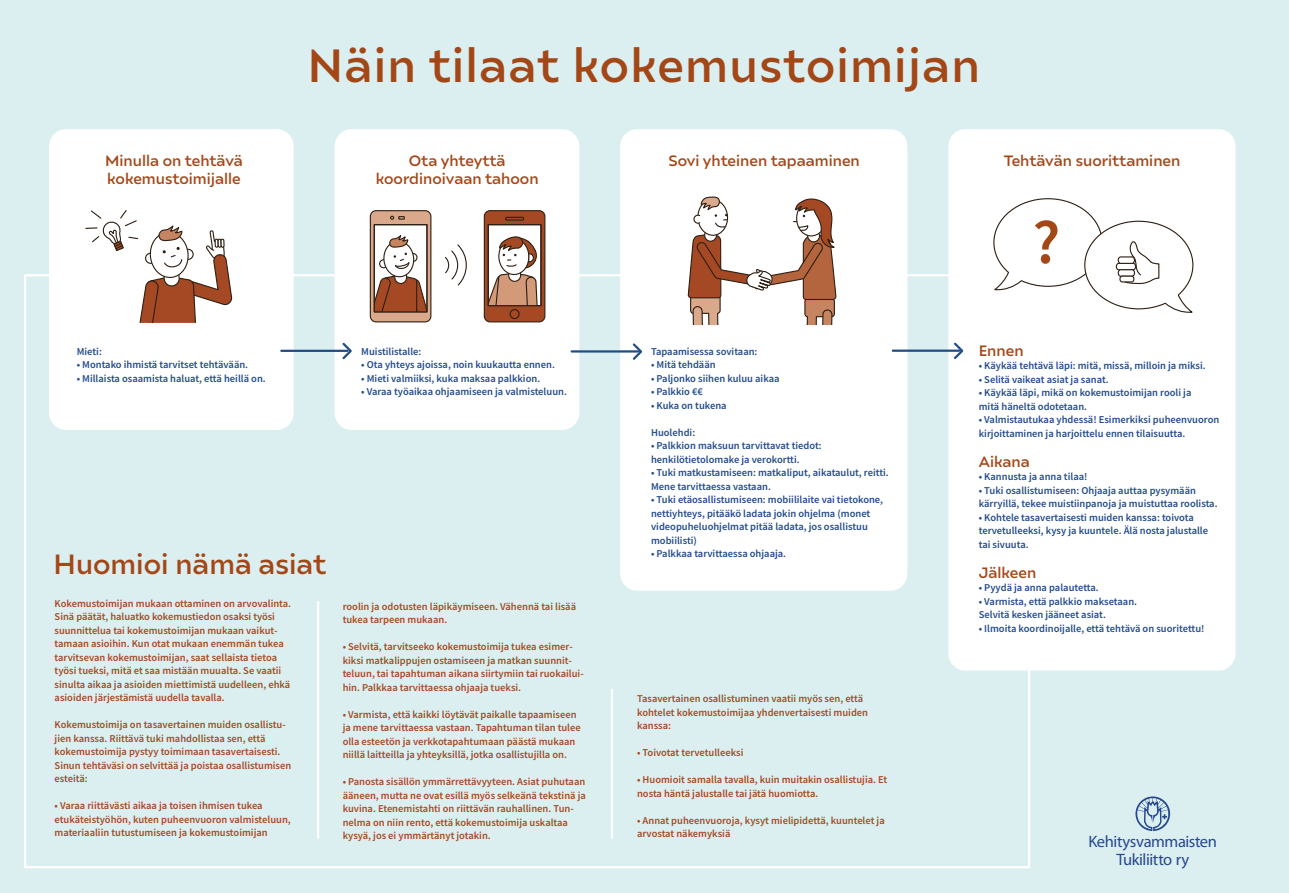
<style>
.page{position:relative;width:1289px;height:893px;background:#fff}
.page>*{position:absolute;margin:0;border:0;box-sizing:border-box;transform-origin:0 0}
.t1{font:500 46.5px "Ariana Pro";letter-spacing:.025em;color:#a44717}
.t2{font:500 27.75px "Ariana Pro";color:#a44717}
.t3{font:16.5px/17.6px "Myriad Pro";letter-spacing:-.025em;color:#27488f;text-align:center}
.t4{font:500 15px/18px "Ariana Pro";color:#a44717}
.t5{font:600 10.5px/13.5px "Source Sans Pro";color:#a44923}
.t6{font:600 10.5px/13.5px "Source Sans Pro";color:#234b8d}
</style>
<div class="page">
<div style="left:0;top:0;width:1288px;height:893px;background:#dbeff1"></div>
<div style="left:49px;top:129px;width:245px;height:301px;background:#fff;border-radius:17px"></div>
<div style="left:334px;top:129px;width:245px;height:301px;background:#fff;border-radius:17px"></div>
<div style="left:620px;top:129px;width:287px;height:462px;background:#fff;border-radius:17px"></div>
<div style="left:948px;top:129px;width:287px;height:542px;background:#fff;border-radius:17px"></div>
<hr style="left:611px;top:690px;width:2px;height:148px;background:#fff">
<hr style="left:317px;top:602px;width:2px;height:236px;background:#fff">
<svg style="left:1135px;top:796px;width:35px;height:35px"></svg>
<hr style="left:281px;top:350px;width:66px;height:2px;background:#204d89">
<svg style="left:340px;top:342px;width:12px;height:18px"></svg>
<hr style="left:571px;top:350px;width:67px;height:3px;background:#204d89">
<svg style="left:630px;top:343px;width:13px;height:17px"></svg>
<hr style="left:892px;top:350px;width:67px;height:2px;background:#204d89">
<svg style="left:951px;top:342px;width:13px;height:17px"></svg>
<div style="left:370px;top:211px;width:61px;height:111px;background:linear-gradient(to right,#daa98b,#daa98b);border-radius:6px"></div>
<div style="left:370px;top:210px;width:61px;height:112px;border:1px solid #2e2014;border-radius:6px"></div>
<div style="left:374px;top:224px;width:53px;height:88px;background:#fff"></div>
<svg style="left:390px;top:215px;width:15px;height:5px"></svg>
<svg style="left:376px;top:235px;width:49px;height:75px"></svg>
<div style="left:374px;top:224px;width:53px;height:88px;border:1px solid #2e2014"></div>
<div style="left:484px;top:211px;width:61px;height:111px;background:#a44923;border-radius:6px"></div>
<div style="left:484px;top:210px;width:61px;height:112px;border:1px solid #2e2014;border-radius:6px"></div>
<div style="left:487px;top:224px;width:54px;height:82px;background:#fff"></div>
<div style="left:505px;top:217px;width:19px;height:4px;border:1px solid #2e2014"></div>
<div style="left:509px;top:309px;width:10px;height:10px;border:1px solid #2e2014;border-radius:50%"></div>
<div style="left:487px;top:224px;width:54px;height:82px;border:1px solid #2e2014"></div>
<svg style="left:488px;top:236px;width:52px;height:70px"></svg>
<svg style="left:85px;top:210px;width:148px;height:113px"></svg>
<svg style="left:445px;top:244px;width:22px;height:42px"></svg>
<svg style="left:687px;top:196px;width:150px;height:129px"></svg>
<svg style="left:993px;top:198px;width:201px;height:115px"></svg>
<h1 class="t1" style="left:307px;top:47px;width:674px">Näin tilaat kokemustoimijan</h1>
<h3 class="t4" style="left:105px;top:153px;width:139px">Minulla on tehtävä kokemustoimijalle</h3>
<h3 class="t4" style="left:376px;top:153px;width:164px;text-align:center">Ota yhteyttä koordinoivaan tahoon</h3>
<h3 class="t4" style="left:668px;top:153px;width:193px">Sovi yhteinen tapaaminen</h3>
<h3 class="t4" style="left:1003px;top:153px;width:178px">Tehtävän suorittaminen</h3>
<p class="t6" style="left:77px;top:345px;width:27px">Mieti:</p>
<p class="t6" style="left:77px;top:358px;width:173px">• Montako ihmistä tarvitset tehtävään.</p>
<p class="t6" style="left:77px;top:372px;width:190px">• Millaista osaamista haluat, että heillä on.</p>
<p class="t6" style="left:361px;top:345px;width:62px">Muistilistalle:</p>
<p class="t6" style="left:361px;top:358px;width:195px">• Ota yhteys ajoissa, noin kuukautta ennen.</p>
<p class="t6" style="left:361px;top:372px;width:180px">• Mieti valmiiksi, kuka maksaa palkkion.</p>
<p class="t6" style="left:361px;top:385px;width:207px">• Varaa työaikaa ohjaamiseen ja valmisteluun.</p>
<h2 class="t2" style="left:54px;top:552px;width:274px">Huomioi nämä asiat</h2>
<p class="t5" style="left:55px;top:597px;width:238px">Kokemustoimijan mukaan ottaminen on arvovalinta.<br>Sinä päätät, haluatko kokemustiedon osaksi työsi suunnittelua tai kokemustoimijan mukaan vaikut&shy;tamaan asioihin. Kun otat mukaan enemmän tukea tarvitsevan kokemustoimijan, saat sellaista tietoa työsi tueksi, mitä et saa mistään muualta. Se vaatii sinulta aikaa ja asioiden miettimistä uudelleen, ehkä asioiden järjestämistä uudella tavalla.</p>
<p class="t5" style="left:55px;top:718px;width:238px">Kokemustoimija on tasavertainen muiden osallistu&shy;jien kanssa. Riittävä tuki mahdollistaa sen, että kokemustoimija pystyy toimimaan tasavertaisesti.<br>Sinun tehtäväsi on selvittää ja poistaa osallistumisen esteitä:</p>
<p class="t5" style="left:55px;top:799px;width:238px">• Varaa riittävästi aikaa ja toisen ihmisen tukea etukäteistyöhön, kuten puheenvuoron valmisteluun, materiaaliin tutustumiseen ja kokemustoimijan</p>
<p class="t5" style="left:343px;top:599px;width:235px">roolin ja odotusten läpikäymiseen. Vähennä tai lisää tukea tarpeen mukaan.</p>
<p class="t5" style="left:343px;top:640px;width:242px">• Selvitä, tarvitseeko kokemustoimija tukea esimer&shy;kiksi matkalippujen ostamiseen ja matkan suunnit&shy;teluun, tai tapahtuman aikana siirtymiin tai ruokailui&shy;hin. Palkkaa tarvittaessa ohjaaja tueksi.</p>
<p class="t5" style="left:343px;top:707px;width:239px">• Varmista, että kaikki löytävät paikalle tapaamiseen ja mene tarvittaessa vastaan. Tapahtuman tilan tulee olla esteetön ja verkkotapahtumaan päästä mukaan niillä laitteilla ja yhteyksillä, jotka osallistujilla on.</p>
<p class="t5" style="left:343px;top:775px;width:245px">• Panosta sisällön ymmärrettävyyteen. Asiat puhutaan ääneen, mutta ne ovat esillä myös selkeänä tekstinä ja kuvina. Etenemistahti on riittävän rauhallinen. Tun&shy;nelma on niin rento, että kokemustoimija uskaltaa kysyä, jos ei ymmärtänyt jotakin.</p>
<p class="t6" style="left:651px;top:345px;width:108px">Tapaamisessa sovitaan:</p>
<p class="t6" style="left:651px;top:358px;width:66px">• Mitä tehdään</p>
<p class="t6" style="left:651px;top:372px;width:130px">• Paljonko siihen kuluu aikaa</p>
<p class="t6" style="left:651px;top:385px;width:53px">• Palkkio €€</p>
<p class="t6" style="left:651px;top:399px;width:77px">• Kuka on tukena</p>
<p class="t6" style="left:651px;top:426px;width:46px">Huolehdi:</p>
<p class="t6" style="left:651px;top:439px;width:172px">• Palkkion maksuun tarvittavat tiedot: henkilötietolomake ja verokortti.</p>
<p class="t6" style="left:651px;top:466px;width:239px">• Tuki matkustamiseen: matkaliput, aikataulut, reitti.<br>Mene tarvittaessa vastaan.</p>
<p class="t6" style="left:651px;top:493px;width:234px">• Tuki etäosallistumiseen: mobiililaite vai tietokone, nettiyhteys, pitääkö ladata jokin ohjelma (monet videopuheluohjelmat pitää ladata, jos osallistuu mobiilisti)</p>
<p class="t6" style="left:651px;top:547px;width:137px">• Palkkaa tarvittaessa ohjaaja.</p>
<p class="t5" style="left:637px;top:692px;width:232px">Tasavertainen osallistuminen vaatii myös sen, että kohtelet kokemustoimijaa yhdenvertaisesti muiden kanssa:</p>
<p class="t5" style="left:637px;top:746px;width:108px">• Toivotat tervetulleeksi</p>
<p class="t5" style="left:637px;top:773px;width:252px">• Huomioit samalla tavalla, kuin muitakin osallistujia. Et nosta häntä jalustalle tai jätä huomiotta.</p>
<p class="t5" style="left:637px;top:814px;width:249px">• Annat puheenvuoroja, kysyt mielipidettä, kuuntelet ja arvostat näkemyksiä</p>
<h3 class="t4" style="left:978px;top:342px;width:46px">Ennen</h3>
<p class="t6" style="left:978px;top:359px;width:228px">• Käykää tehtävä läpi: mitä, missä, milloin ja miksi.</p>
<p class="t6" style="left:978px;top:373px;width:131px">• Selitä vaikeat asiat ja sanat.</p>
<p class="t6" style="left:978px;top:386px;width:214px">• Käykää läpi, mikä on kokemustoimijan rooli ja mitä häneltä odotetaan.</p>
<p class="t6" style="left:978px;top:413px;width:242px">• Valmistautukaa yhdessä! Esimerkiksi puheenvuoron kirjoittaminen ja harjoittelu ennen tilaisuutta.</p>
<h3 class="t4" style="left:978px;top:453px;width:53px">Aikana</h3>
<p class="t6" style="left:978px;top:470px;width:110px">• Kannusta ja anna tilaa!</p>
<p class="t6" style="left:978px;top:484px;width:240px">• Tuki osallistumiseen: Ohjaaja auttaa pysymään kärryillä, tekee muistiinpanoja ja muistuttaa roolista.</p>
<p class="t6" style="left:978px;top:511px;width:231px">• Kohtele tasavertaisesti muiden kanssa: toivota tervetulleeksi, kysy ja kuuntele. Älä nosta jalustalle tai sivuuta.</p>
<h3 class="t4" style="left:978px;top:564px;width:59px">Jälkeen</h3>
<p class="t6" style="left:978px;top:581px;width:121px">• Pyydä ja anna palautetta.</p>
<p class="t6" style="left:978px;top:595px;width:160px">• Varmista, että palkkio maksetaan.<br>Selvitä kesken jääneet asiat.</p>
<p class="t6" style="left:978px;top:622px;width:227px">• Ilmoita koordinoijalle, että tehtävä on suoritettu!</p>
<h3 class="t3" style="left:1088px;top:835px;width:130px">Kehitysvammaisten<br>Tukiliitto ry</h3>
</div>
